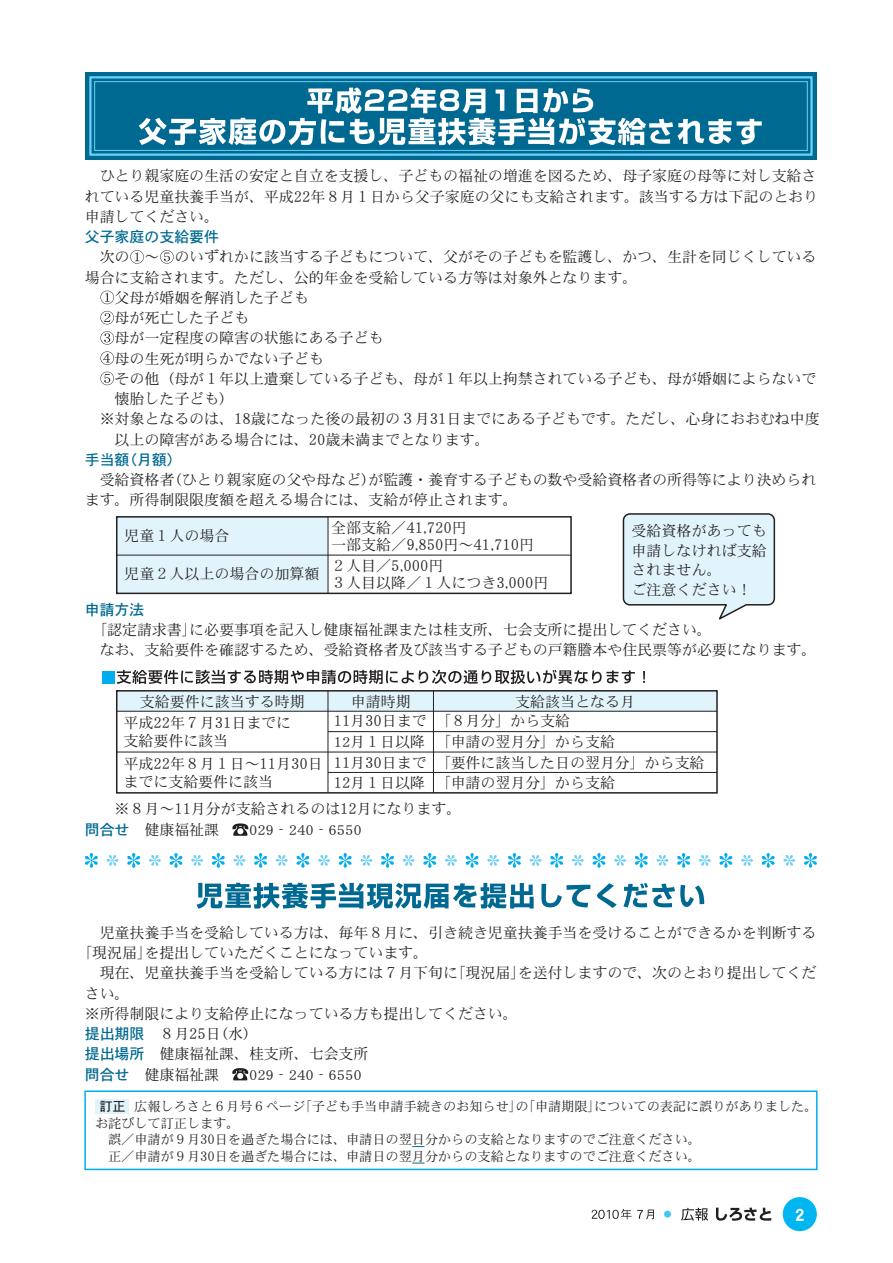
<style>
.page{position:relative;width:893px;height:1263px;background:#fff}
.page>*{position:absolute;margin:0;border:0;box-sizing:border-box;transform-origin:0 0}
.t1{font:18px "DFHS Gothic Std W9";color:#fff}
.t2{font:16.5px "DFHS Mincho Std W3";letter-spacing:-.005em;color:#231f20;scale:.91 1}
.t3{font:15px/20.5px "DFHS Mincho Std W3";letter-spacing:-.005em;color:#231f20}
.t4{font:15px "DFHS Gothic Std W5 90 pv RKSJ H";letter-spacing:-.005em;color:#006991}
.t5{font:13.2px "DFHS Mincho Std W3";letter-spacing:-.005em;color:#231f20}
.s1{font-size:16.5px}
.s2{font-size:15px}
.s3{font-family:"DFHS Gothic Std W5 90 pv RKSJ H";color:#006991}
.s4{font-family:"DFHS Gothic Std W5 90 pv RKSJ H"}
.s5{font-size:14.55px}
</style>
<div class="page">
<div style="left:85px;top:72px;width:731px;height:88px;background:#006991"></div>
<div style="left:117px;top:517px;width:211px;height:76px;background:#e1f4fc"></div>
<div style="left:116px;top:516px;width:455px;height:78px;border:2px solid #231f20"></div>
<hr style="left:117px;top:555px;width:454px;height:1px;background:#231f20">
<hr style="left:328px;top:517px;width:1px;height:76px;background:#231f20">
<div style="left:84px;top:1090px;width:733px;height:80px;border:2px solid #00aeef"></div>
<div style="left:117px;top:691px;width:600px;height:20px;background:#e1f4fc"></div>
<div style="left:116px;top:690px;width:601px;height:104px;border:2px solid #231f20"></div>
<hr style="left:117px;top:711px;width:600px;height:1px;background:#231f20">
<hr style="left:328px;top:731px;width:389px;height:1px;background:#231f20">
<hr style="left:117px;top:752px;width:600px;height:1px;background:#231f20">
<hr style="left:328px;top:772px;width:389px;height:1px;background:#231f20">
<hr style="left:328px;top:691px;width:1px;height:102px;background:#231f20">
<hr style="left:433px;top:691px;width:1px;height:102px;background:#231f20">
<svg style="left:622px;top:513px;width:153px;height:107px;background:#dcebf2"></svg>
<svg style="left:85px;top:853px;width:13px;height:15px"></svg>
<svg style="left:804px;top:853px;width:12px;height:15px"></svg>
<svg style="left:107px;top:855px;width:11px;height:11px"></svg>
<svg style="left:127px;top:853px;width:13px;height:15px"></svg>
<svg style="left:149px;top:855px;width:12px;height:11px"></svg>
<svg style="left:170px;top:853px;width:12px;height:15px"></svg>
<svg style="left:191px;top:855px;width:12px;height:11px"></svg>
<svg style="left:212px;top:853px;width:13px;height:15px"></svg>
<svg style="left:233px;top:855px;width:12px;height:11px"></svg>
<svg style="left:635px;top:853px;width:12px;height:15px"></svg>
<svg style="left:656px;top:855px;width:12px;height:11px"></svg>
<svg style="left:677px;top:853px;width:13px;height:15px"></svg>
<svg style="left:698px;top:855px;width:12px;height:11px"></svg>
<svg style="left:719px;top:853px;width:13px;height:15px"></svg>
<svg style="left:741px;top:855px;width:12px;height:11px"></svg>
<svg style="left:761px;top:853px;width:13px;height:15px"></svg>
<svg style="left:783px;top:855px;width:12px;height:11px"></svg>
<svg style="left:423px;top:853px;width:13px;height:15px"></svg>
<svg style="left:254px;top:853px;width:13px;height:15px"></svg>
<svg style="left:276px;top:855px;width:12px;height:11px"></svg>
<svg style="left:296px;top:853px;width:13px;height:15px"></svg>
<svg style="left:318px;top:855px;width:12px;height:11px"></svg>
<svg style="left:339px;top:853px;width:12px;height:15px"></svg>
<svg style="left:360px;top:855px;width:12px;height:11px"></svg>
<svg style="left:381px;top:853px;width:13px;height:15px"></svg>
<svg style="left:402px;top:855px;width:12px;height:11px"></svg>
<svg style="left:445px;top:855px;width:12px;height:11px"></svg>
<svg style="left:465px;top:853px;width:13px;height:15px"></svg>
<svg style="left:487px;top:855px;width:12px;height:11px"></svg>
<svg style="left:508px;top:853px;width:12px;height:15px"></svg>
<svg style="left:529px;top:855px;width:12px;height:11px"></svg>
<svg style="left:550px;top:853px;width:13px;height:15px"></svg>
<svg style="left:572px;top:855px;width:12px;height:11px"></svg>
<svg style="left:592px;top:853px;width:13px;height:15px"></svg>
<svg style="left:614px;top:855px;width:12px;height:11px"></svg>
<div style="left:94px;top:81px;width:713px;height:70px;border:1px solid #6bcff6"></div>
<div style="left:89px;top:76px;width:723px;height:80px;border:2px solid #6bcff6"></div>
<svg style="left:100px;top:291px;width:14px;height:13px"></svg>
<svg style="left:100px;top:311px;width:14px;height:13px"></svg>
<svg style="left:100px;top:331px;width:14px;height:14px"></svg>
<svg style="left:100px;top:351px;width:14px;height:14px"></svg>
<svg style="left:100px;top:372px;width:14px;height:13px"></svg>
<svg style="left:139px;top:87px;width:622px;height:58px"></svg>
<svg style="left:130px;top:250px;width:14px;height:14px"></svg>
<svg style="left:160px;top:250px;width:14px;height:14px"></svg>
<svg style="left:232px;top:1068px;width:16px;height:12px"></svg>
<svg style="left:232px;top:823px;width:16px;height:13px"></svg>
<div style="left:96px;top:1099px;width:33px;height:15px;background:#e1f4fc"></div>
<svg style="left:412px;top:1146px;width:12px;height:1px"></svg>
<svg style="left:412px;top:1163px;width:12px;height:1px"></svg>
<div style="left:782px;top:1197px;width:34px;height:34px;background:#00b6f0;border-radius:50%"></div>
<div style="left:664px;top:1211px;width:7px;height:7px;background:#40c7f4;border-radius:50%"></div>
<svg style="left:681px;top:1208px;width:27px;height:13px"></svg>
<svg style="left:716px;top:1208px;width:55px;height:13px"></svg>
<svg style="left:591px;top:1209px;width:40px;height:10px"></svg>
<svg style="left:637px;top:1210px;width:17px;height:9px"></svg>
<svg style="left:196px;top:883px;width:337px;height:26px"></svg>
<svg style="left:541px;top:884px;width:49px;height:23px"></svg>
<svg style="left:597px;top:883px;width:19px;height:25px"></svg>
<svg style="left:623px;top:883px;width:81px;height:25px"></svg>
<div style="left:102px;top:671px;width:13px;height:12px;background:#00aeef"></div>
<svg style="left:117px;top:670px;width:518px;height:14px"></svg>
<svg style="left:643px;top:671px;width:2px;height:12px"></svg>
<p class="t3" style="left:100px;top:166px;width:718px">ひとり親家庭の生活の安定と自立を支援し、子どもの福祉の増進を図るため、母子家庭の母等に対し支給さ</p>
<p class="t3" style="left:85px;top:186px;width:735px">れている児童扶養手当が、平成<span class="s1">22</span>年８月１日から父子家庭の父にも支給されます。該当する方は下記のとおり</p>
<p class="t3" style="left:85px;top:206px;width:136px">申請してください。</p>
<p class="t4" style="left:85px;top:229px;width:136px">父子家庭の支給要件</p>
<p class="t3" style="left:100px;top:247px;width:718px">次の ～ のいずれかに該当する子どもについて、父がその子どもを監護し、かつ、生計を同じくしている</p>
<p class="t3" style="left:85px;top:267px;width:554px">場合に支給されます。ただし、公的年金を受給している方等は対象外となります。</p>
<p class="t3" style="left:115px;top:287px;width:196px">父母が婚姻を解消した子ども</p>
<p class="t3" style="left:115px;top:307px;width:136px">母が死亡した子ども</p>
<p class="t3" style="left:115px;top:328px;width:270px">母が一定程度の障害の状態にある子ども</p>
<p class="t3" style="left:115px;top:348px;width:211px">母の生死が明らかでない子ども</p>
<p class="t3" style="left:115px;top:368px;width:703px">その他（母が１年以上遺棄している子ども、母が１年以上拘禁されている子ども、母が婚姻によらないで</p>
<p class="t3" style="left:115px;top:388px;width:121px">懐胎した子ども）</p>
<p class="t3" style="left:100px;top:409px;width:721px">※対象となるのは、<span class="s1">18</span>歳になった後の最初の３月<span class="s1">31</span>日までにある子どもです。ただし、心身におおむね中度</p>
<p class="t3" style="left:115px;top:429px;width:376px">以上の障害がある場合には、<span class="s1">20</span>歳未満までとなります。</p>
<p class="t4" style="left:85px;top:451px;width:99px">手当額（月額）</p>
<p class="t3" style="left:100px;top:469px;width:718px">受給資格者（ひとり親家庭の父や母など）が監護・養育する子どもの数や受給資格者の所得等により決められ</p>
<p class="t3" style="left:85px;top:490px;width:434px">ます。所得制限限度額を超える場合には、支給が停止されます。</p>
<p class="t3" style="left:124px;top:525px;width:106px">児童１人の場合</p>
<p class="t3" style="left:124px;top:563px;width:196px">児童２人以上の場合の加算額</p>
<p class="t3" style="left:331px;top:519px;width:204px;line-height:16.5px">全部支給／<span class="s1">41</span>,<span class="s1">720</span>円<br>一部支給／<span class="s1">9</span>,<span class="s1">850</span>円～<span class="s1">41</span>,<span class="s1">710</span>円</p>
<p class="t3" style="left:331px;top:557px;width:219px;line-height:16.5px">２人目／<span class="s1">5</span>,<span class="s1">000</span>円<br>３人目以降／１人につき<span class="s1">3</span>,<span class="s1">000</span>円</p>
<p class="t3" style="left:631px;top:521px;width:136px;line-height:19.5px">受給資格があっても申請しなければ支給されません。<br>ご注意ください！</p>
<p class="t4" style="left:85px;top:601px;width:61px">申請方法</p>
<p class="t3" style="left:92px;top:619px;width:621px">「認定請求書」に必要事項を記入し健康福祉課または桂支所、七会支所に提出してください。</p>
<p class="t3" style="left:100px;top:639px;width:718px">なお、支給要件を確認するため、受給資格者及び該当する子どもの戸籍謄本や住民票等が必要になります。</p>
<p class="t3" style="left:140px;top:691px;width:167px">支給要件に該当する時期</p>
<p class="t3" style="left:351px;top:691px;width:62px">申請時期</p>
<p class="t3" style="left:515px;top:691px;width:121px">支給該当となる月</p>
<p class="t3" style="left:124px;top:713px;width:169px;line-height:18px">平成<span class="s1">22</span>年７月<span class="s1">31</span>日までに支給要件に該当</p>
<p class="t2" style="left:334px;top:712px;width:104px">11<span class="s2">月</span>30<span class="s2">日まで</span></p>
<p class="t3" style="left:334px;top:731px;width:93px">12月１日以降</p>
<p class="t2" style="left:334px;top:753px;width:104px">11<span class="s2">月</span>30<span class="s2">日まで</span></p>
<p class="t3" style="left:334px;top:772px;width:93px"><span class="s1">12</span>月１日以降</p>
<p class="t3" style="left:124px;top:754px;width:201px;line-height:18px">平成<span class="s1">22</span>年８月１日～<span class="s1">11</span>月<span class="s1">30</span>日までに支給要件に該当</p>
<p class="t3" style="left:436px;top:711px;width:270px">「８月分」から支給<br>「申請の翌月分」から支給<br>「要件に該当した日の翌月分」から支給「申請の翌月分」から支給</p>
<p class="t3" style="left:85px;top:798px;width:378px;line-height:21px;text-indent:30px">※８月～<span class="s1">11</span>月分が支給されるのは<span class="s1">12</span>月になります。<span class="s3">問合せ</span> 健康福祉課</p>
<p class="t3" style="left:249px;top:819px;width:114px">029‐240‐6550</p>
<p class="t3" style="left:100px;top:922px;width:718px">児童扶養手当を受給している方は、毎年８月に、引き続き児童扶養手当を受けることができるかを判断する</p>
<p class="t3" style="left:77px;top:942px;width:352px">「現況届」を提出していただくことになっています。</p>
<p class="t3" style="left:100px;top:962px;width:718px">現在、児童扶養手当を受給している方には７月下旬に「現況届」を送付しますので、次のとおり提出してくだ</p>
<p class="t3" style="left:85px;top:983px;width:46px">さい。</p>
<p class="t3" style="left:85px;top:1003px;width:434px">※所得制限により支給停止になっている方も提出してください。</p>
<p class="t3" style="left:85px;top:1023px;width:175px"><span class="s3">提出期限</span> ８月<span class="s1">25</span>日（水）</p>
<p class="t3" style="left:85px;top:1043px;width:285px"><span class="s3">提出場所</span> 健康福祉課、桂支所、七会支所</p>
<p class="t3" style="left:85px;top:1064px;width:136px"><span class="s3">問合せ</span> 健康福祉課</p>
<p class="t3" style="left:249px;top:1064px;width:114px">029‐240‐6550</p>
<p class="t5" style="left:99px;top:1099px;width:719px"><span class="s4">訂正</span> 広報しろさと６月号６ページ「子ども手当申請手続きのお知らせ」の「申請期限」についての表記に誤りがありました。</p>
<p class="t5" style="left:95px;top:1116px;width:146px">お詫びして訂正します。</p>
<p class="t5" style="left:108px;top:1132px;width:594px">誤／申請が９月<span class="s5">30</span>日を過ぎた場合には、申請日の翌日分からの支給となりますのでご注意ください。</p>
<p class="t5" style="left:108px;top:1149px;width:594px">正／申請が９月<span class="s5">30</span>日を過ぎた場合には、申請日の翌月分からの支給となりますのでご注意ください。</p>
<p class="t1" style="left:794px;top:1205px;width:12px">2</p>
</div>
